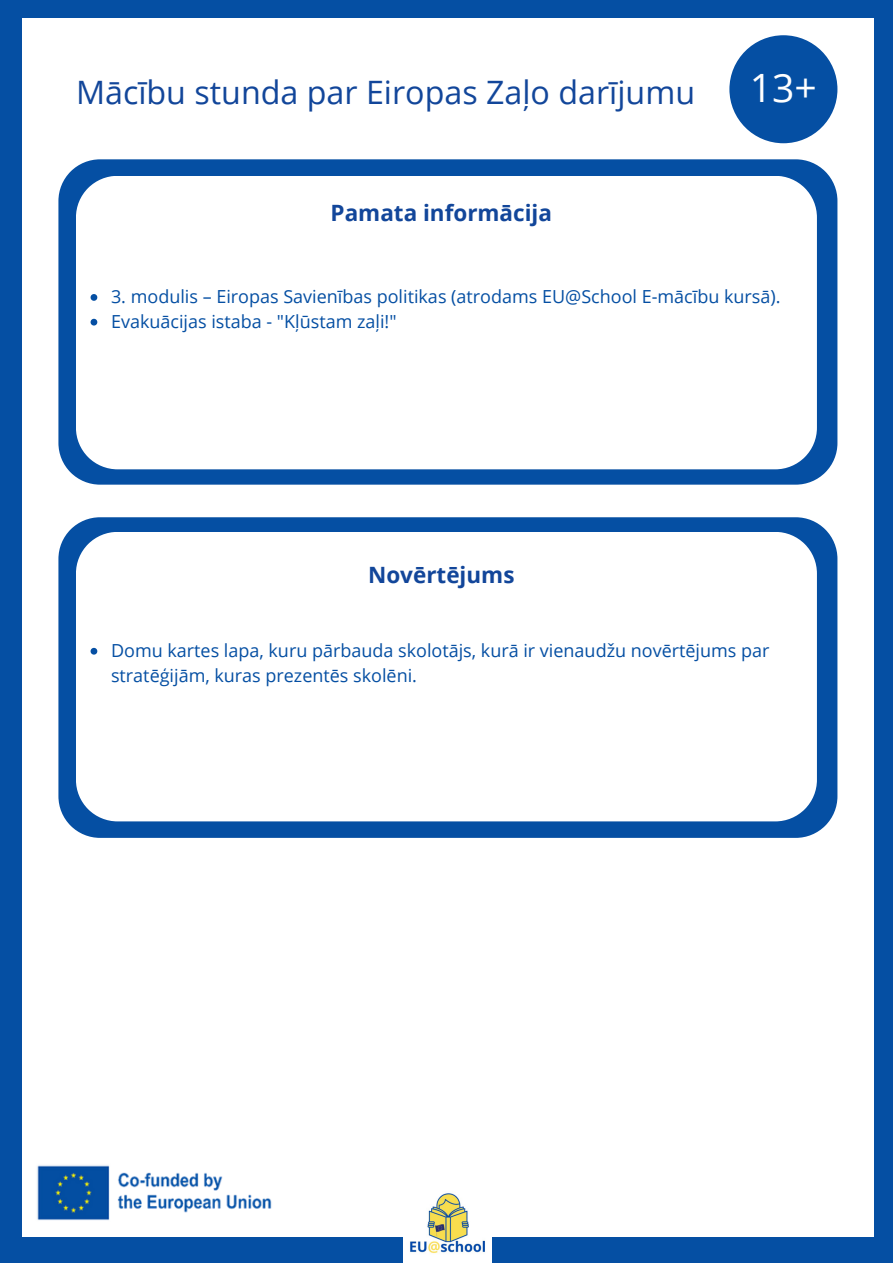
<style>
.page{position:relative;width:893px;height:1264px;background:#fff}
.page>*{position:absolute;margin:0;border:0;box-sizing:border-box;transform-origin:0 0}
.t1{font:39px "Open Sans";color:#fff}
.t2{font:32.25px "Open Sans";color:#12469a}
.t3{font:700 22.5px "Open Sans";color:#12469a}
.t4{font:18px/24.8px "Open Sans";color:#054fa3}
</style>
<div class="page">
<div style="left:0;top:0;width:892px;height:1262px;background:#054fa3"></div>
<div style="left:22px;top:18px;width:851px;height:1218px;background:#fff"></div>
<img style="left:403px;top:1193px;width:89px;height:69px">
<img style="left:37px;top:1165px;width:235px;height:56px">
<div style="left:729px;top:35px;width:108px;height:108px;background:#054fa3;border-radius:50%"></div>
<svg style="left:58px;top:159px;width:779px;height:325px;background:#1258a7"></svg>
<svg style="left:76px;top:176px;width:740px;height:293px"></svg>
<svg style="left:91px;top:294px;width:6px;height:7px"></svg>
<svg style="left:91px;top:319px;width:6px;height:6px"></svg>
<svg style="left:58px;top:517px;width:779px;height:320px;background:#1459a8"></svg>
<svg style="left:76px;top:532px;width:740px;height:289px"></svg>
<svg style="left:91px;top:648px;width:6px;height:6px"></svg>
<p class="t2" style="left:76px;top:69px;width:620px">Mācību stunda par Eiropas Zaļo darījumu</p>
<p class="t3" style="left:330px;top:197px;width:223px">Pamata informācija</p>
<p class="t1" style="left:749px;top:60px;width:68px">13+</p>
<p class="t4" style="left:111px;top:284px;width:671px">3. modulis – Eiropas Savienības politikas (atrodams EU@School E-mācību kursā).</p>
<p class="t4" style="left:111px;top:308px;width:287px">Evakuācijas istaba - "Kļūstam zaļi!"</p>
<p class="t3" style="left:368px;top:559px;width:148px">Novērtējums</p>
<p class="t4" style="left:111px;top:637px;width:660px">Domu kartes lapa, kuru pārbauda skolotājs, kurā ir vienaudžu novērtējums par stratēģijām, kuras prezentēs skolēni.</p>
</div>
